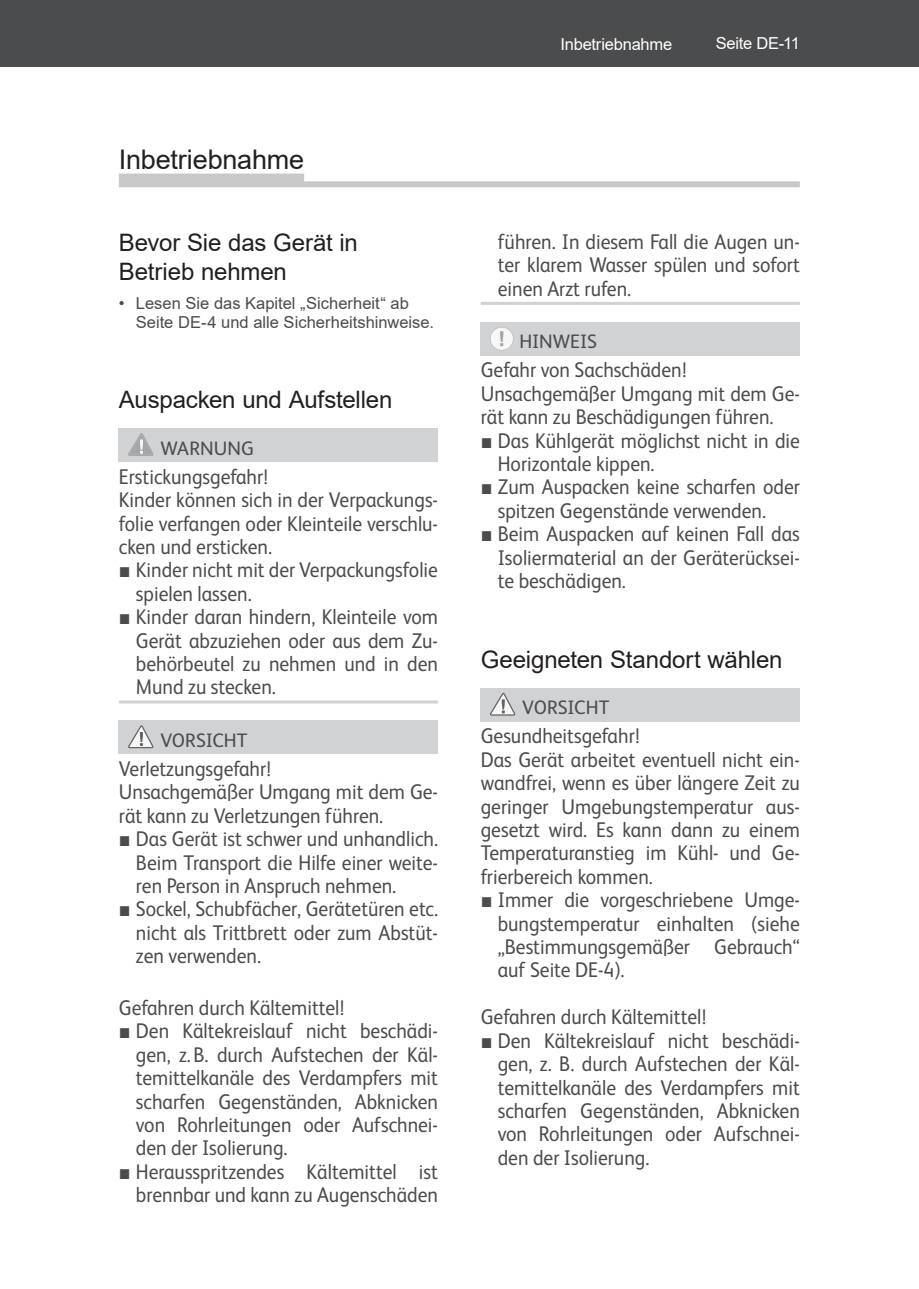
<style>
.page{position:relative;width:919px;height:1289px;background:#fff}
.page>*{position:absolute;margin:0;border:0;box-sizing:border-box;transform-origin:0 0}
.t1{font:27px "Arial";letter-spacing:-.005em;color:#231f20}
.t2{font:24px/28.8px "Arial";letter-spacing:-.005em;color:#231f20}
.t3{font:21.3px/23.4px "FS Albert";color:#4b4c4d;text-align:justify;scale:.92 1}
.t4{font:19.5px "FS Albert";color:#4b4c4d}
.t5{font:16.5px/19.8px "Arial";color:#4b4c4d}
.t6{font:16.5px "Arial";letter-spacing:-.015em;color:#fff}
.s1{font-family:"Arial"}
</style>
<div class="page">
<div style="left:13px;top:0;width:905px;height:67px;background:#4b4c4d"></div>
<div style="left:0;top:0;width:13px;height:67px;background:#4b4c4d"></div>
<div style="left:119px;top:428px;width:319px;height:33px;background:#d1d2d4"></div>
<hr style="left:119px;top:700px;width:319px;height:3px;background:#d1d2d4">
<div style="left:119px;top:720px;width:319px;height:33px;background:#d1d2d4"></div>
<svg style="left:128px;top:433px;width:26px;height:23px"></svg>
<svg style="left:128px;top:725px;width:25px;height:23px"></svg>
<hr style="left:480px;top:302px;width:319px;height:3px;background:#d1d2d4">
<div style="left:480px;top:322px;width:319px;height:33px;background:#d1d2d4"></div>
<div style="left:480px;top:688px;width:319px;height:33px;background:#d1d2d4"></div>
<svg style="left:490px;top:327px;width:23px;height:23px"></svg>
<svg style="left:490px;top:692px;width:25px;height:23px"></svg>
<div style="left:119px;top:173px;width:185px;height:12px;background:#c7c8ca"></div>
<div style="left:119px;top:181px;width:680px;height:6px;background:#c7c8ca"></div>
<p class="t1" style="left:119px;top:140px;width:187px">Inbetriebnahme</p>
<p class="t2" style="left:119px;top:228px;width:240px">Bevor Sie das Gerät in<br>Betrieb nehmen</p>
<p class="t5" style="left:136px;top:293px;width:299px;text-indent:-17px">• Lesen Sie das Kapitel „Sicherheit“ ab<br>Seite DE-4 und alle Sicherheitshinweise.</p>
<p class="t2" style="left:119px;top:385px;width:275px">Auspacken und Aufstellen</p>
<p class="t4" style="left:161px;top:435px;width:95px">WARNUNG</p>
<p class="t3" style="left:119px;top:463px;width:348px;text-align:left">Erstickungsgefahr!<br>Kinder können sich in der Verpackungs&shy;folie verfangen oder Kleinteile verschlu&shy;cken und ersticken.</p>
<p class="t3" style="left:136px;top:557px;width:330px;text-indent:-17px"><span class="s1">■</span> Kinder nicht mit der Verpackungsfolie spielen lassen.</p>
<p class="t3" style="left:136px;top:604px;width:330px;text-indent:-17px"><span class="s1">■</span> Kinder daran hindern, Kleinteile vom Gerät abzuziehen oder aus dem Zu&shy;behörbeutel zu nehmen und in den Mund zu stecken.</p>
<p class="t4" style="left:160px;top:727px;width:89px">VORSICHT</p>
<p class="t3" style="left:119px;top:755px;width:348px;text-align:left">Verletzungsgefahr!<br>Unsachgemäßer Umgang mit dem Ge&shy;rät kann zu Verletzungen führen.</p>
<p class="t3" style="left:136px;top:826px;width:330px;text-indent:-17px"><span class="s1">■</span> Das Gerät ist schwer und unhandlich.<br>Beim Transport die Hilfe einer weite&shy;ren Person in Anspruch nehmen.</p>
<p class="t3" style="left:136px;top:896px;width:330px;text-indent:-17px"><span class="s1">■</span> Sockel, Schub fä cher, Gerätetüren etc. nicht als Tritt brett oder zum Ab stüt&shy;zen ver wen den.</p>
<p class="t3" style="left:119px;top:994px;width:246px">Gefahren durch Kältemittel!</p>
<p class="t3" style="left:136px;top:1018px;width:330px;text-indent:-17px"><span class="s1">■</span> Den Kältekreislauf nicht be schä di&shy;gen, z. B. durch Auf ste chen der Käl&shy;te mit tel ka nä le des Ver damp fers mit schar fen Ge gen stän den, Ab knic ken von Rohr lei tun gen oder Aufschnei&shy;den der Isolierung.</p>
<p class="t3" style="left:119px;top:1158px;width:348px;text-align:right"><span class="s1">■</span> Herausspritzendes Käl te mit tel ist brenn bar und kann zu Au gen schä den</p>
<p class="t6" style="left:560px;top:33px;width:113px">Inbetriebnahme</p>
<p class="t6" style="left:715px;top:32px;width:85px">Seite DE-11</p>
<p class="t3" style="left:497px;top:229px;width:330px">füh ren. In die sem Fall die Au gen un&shy;ter kla rem Was ser spülen und sofort ei nen Arzt ru fen.</p>
<p class="t4" style="left:519px;top:329px;width:79px">HINWEIS</p>
<p class="t3" style="left:480px;top:357px;width:348px;text-align:left">Gefahr von Sachschäden!<br>Unsachgemäßer Umgang mit dem Ge&shy;rät kann zu Beschädigungen führen.</p>
<p class="t3" style="left:497px;top:427px;width:330px;text-indent:-17px"><span class="s1">■</span> Das Kühlgerät möglichst nicht in die<br>Horizontale kippen.</p>
<p class="t3" style="left:497px;top:474px;width:330px;text-indent:-17px"><span class="s1">■</span> Zum Auspacken keine scharfen oder spitzen Gegenstände verwenden.</p>
<p class="t3" style="left:497px;top:521px;width:330px;text-indent:-17px"><span class="s1">■</span> Beim Auspacken auf keinen Fall das Isoliermaterial an der Geräterücksei&shy;te beschädigen.</p>
<p class="t2" style="left:480px;top:645px;width:303px">Geeigneten Standort wählen</p>
<p class="t4" style="left:522px;top:694px;width:89px">VORSICHT</p>
<p class="t3" style="left:480px;top:723px;width:348px;text-align:left">Gesundheitsgefahr!<br>Das Gerät arbeitet eventuell nicht ein&shy;wandfrei, wenn es über längere Zeit zu geringer Umgebungstemperatur aus&shy;gesetzt wird. Es kann dann zu einem<br>Temperaturanstieg im Kühl- und Ge&shy;frierbereich kommen.</p>
<p class="t3" style="left:497px;top:887px;width:330px;text-indent:-17px"><span class="s1">■</span> Immer die vorgeschriebene Umge&shy;bungstemperatur einhalten (siehe „Bestimmungsgemäßer Gebrauch“ auf Seite DE-4).</p>
<p class="t3" style="left:480px;top:1004px;width:246px">Gefahren durch Kältemittel!</p>
<p class="t3" style="left:497px;top:1027px;width:330px;text-indent:-17px"><span class="s1">■</span> Den Kältekreislauf nicht be schä di&shy;gen, z. B. durch Auf ste chen der Käl&shy;te mit tel ka nä le des Ver damp fers mit schar fen Ge gen stän den, Ab knic ken von Rohr lei tun gen oder Aufschnei&shy;den der Isolierung.</p>
</div>
